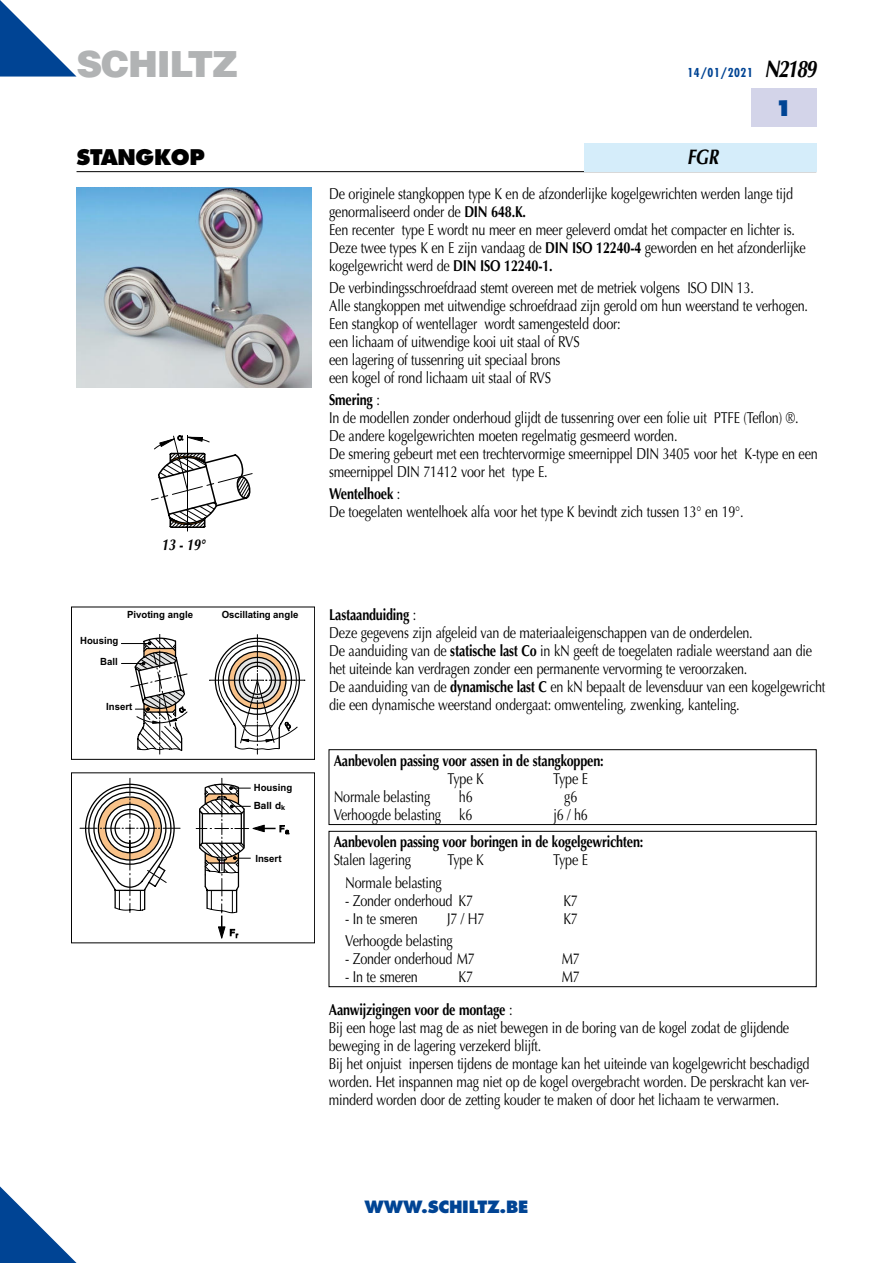
<style>
.page{position:relative;width:893px;height:1263px;background:#fff}
.page>*{position:absolute;margin:0;border:0;box-sizing:border-box;transform-origin:0 0}
.t1{font:900 36px "Helvetica";letter-spacing:-.035em;color:#b1b3b4}
.t2{font:800 21px "Futura";letter-spacing:-.015em;color:#000}
.t3{font:italic 700 21px "Optima";color:#000;scale:.8 1}
.t4{font:800 21px "Futura";color:#004494}
.t5{font:800 16.5px "Futura";letter-spacing:-.015em;color:#004494}
.t6{font:15.75px/18px "Optima";letter-spacing:-.015em;color:#000;scale:.8 1}
.t7{font:700 15.75px "Optima";letter-spacing:-.015em;color:#000;scale:.8 1}
.t8{font:italic 700 15.75px "Optima";color:#000;scale:.8 1}
.t9{font:700 condensed 12px "Futura";letter-spacing:.05em;color:#004494}
.t10{font:700 9.9px "Arial";color:#000}
.t11{font:700 9.9px "Helvetica";color:#000}
.s1{font-family:"Optima";font-style:italic;font-stretch:normal;font-size:24px;color:#000}
.s2{font-weight:700}
</style>
<div class="page">
<svg style="left:0;top:1186px;width:77px;height:77px"></svg>
<hr style="left:77px;top:171px;width:739px;height:1px;background:#000">
<div style="left:751px;top:89px;width:65px;height:38px;background:#d3d4e9"></div>
<svg style="left:0;top:0;width:77px;height:77px"></svg>
<div style="left:584px;top:143px;width:232px;height:28px;background:#d5edfa"></div>
<div style="left:71px;top:607px;width:244px;height:153px;border:1px solid #000"></div>
<hr style="left:269px;top:680px;width:36px;height:1px;background:#000">
<svg style="left:121px;top:634px;width:180px;height:120px"></svg>
<div style="left:77px;top:703px;width:55px;height:16px;background:#fff"></div>
<svg style="left:151px;top:435px;width:102px;height:97px"></svg>
<div style="left:71px;top:772px;width:244px;height:171px;border:1px solid #000"></div>
<svg style="left:80px;top:778px;width:209px;height:160px"></svg>
<div style="left:255px;top:855px;width:56px;height:55px;background:#fff"></div>
<div style="left:254px;top:780px;width:57px;height:40px;background:#fff"></div>
<div style="left:329px;top:749px;width:487px;height:76px;border:1px solid #000"></div>
<div style="left:329px;top:831px;width:487px;height:156px;border:1px solid #000"></div>
<img style="left:77px;top:187px;width:234px;height:201px">
<h1 class="t1" style="left:77px;top:40px;width:163px">SCHILTZ</h1>
<p class="t9" style="left:687px;top:65px;width:130px">14/01/2021 <span class="s1">N2189</span></p>
<h2 class="t4" style="left:775px;top:95px;width:19px">1</h2>
<h2 class="t2" style="left:77px;top:144px;width:130px">STANGKOP</h2>
<h2 class="t3" style="left:687px;top:145px;width:41px">FGR</h2>
<p class="t6" style="left:329px;top:184px;width:597px">De originele stangkoppen type K en de afzonderlijke kogelgewrichten werden lange tijd genormaliseerd onder de <span class="s2">DIN 648.K.<br></span>Een recenter type E wordt nu meer en meer geleverd omdat het compacter en lichter is.<br>Deze twee types K en E zijn vandaag de <span class="s2">DIN ISO 12240-4</span> geworden en het afzonderlijke kogelgewricht werd de <span class="s2">DIN ISO 12240-1.</span></p>
<p class="t6" style="left:329px;top:279px;width:600px">De verbindingsschroefdraad stemt overeen met de metriek volgens ISO DIN 13.<br>Alle stangkoppen met uitwendige schroefdraad zijn gerold om hun weerstand te verhogen.<br>Een stangkop of wentellager wordt samengesteld door:<br>een lichaam of uitwendige kooi uit staal of RVS<br>een lagering of tussenring uit speciaal brons<br>een kogel of rond lichaam uit staal of RVS</p>
<p class="t6" style="left:329px;top:391px;width:612px"><span class="s2">Smering</span> :<br>In de modellen zonder onderhoud glijdt de tussenring over een folie uit PTFE (Teflon) ®.<br>De andere kogelgewrichten moeten regelmatig gesmeerd worden.<br>De smering gebeurt met een trechtervormige smeernippel DIN 3405 voor het K-type en een smeernippel DIN 71412 voor het type E.</p>
<p class="t6" style="left:329px;top:485px;width:520px"><span class="s2">Wentelhoek</span> :<br>De toegelaten wentelhoek alfa voor het type K bevindt zich tussen 13° en 19°.</p>
<p class="t8" style="left:162px;top:536px;width:56px">13 - 19°</p>
<p class="t6" style="left:329px;top:606px;width:622px"><span class="s2">Lastaanduiding</span> :<br>Deze gegevens zijn afgeleid van de materiaaleigenschappen van de onderdelen.<br>De aanduiding van de <span class="s2">statische last Co</span> in kN geeft de toegelaten radiale weerstand aan die het uiteinde kan verdragen zonder een permanente vervorming te veroorzaken.<br>De aanduiding van de <span class="s2">dynamische last C</span> en kN bepaalt de levensduur van een kogelgewricht</p>
<p class="t10" style="left:222px;top:608px;width:78px">Oscillating angle</p>
<p class="t10" style="left:127px;top:608px;width:67px">Pivoting angle</p>
<p class="t10" style="left:80px;top:634px;width:40px">Housing</p>
<p class="t10" style="left:100px;top:655px;width:19px">Ball</p>
<p class="t10" style="left:106px;top:700px;width:28px">Insert</p>
<p class="t6" style="left:329px;top:696px;width:515px">die een dynamische weerstand ondergaat: omwenteling, zwenking, kanteling.</p>
<p class="t10" style="left:254px;top:781px;width:40px">Housing</p>
<p class="t11" style="left:254px;top:799px;width:33px">Ball d<sub>k</sub></p>
<p class="t10" style="left:255px;top:852px;width:28px">Insert</p>
<p class="t7" style="left:334px;top:751px;width:339px">Aanbevolen passing voor assen in de stangkoppen:</p>
<p class="t6" style="left:448px;top:770px;width:47px">Type K</p>
<p class="t6" style="left:553px;top:770px;width:45px">Type E</p>
<p class="t6" style="left:334px;top:788px;width:122px">Normale belasting</p>
<p class="t6" style="left:459px;top:788px;width:19px">h6</p>
<p class="t6" style="left:564px;top:788px;width:18px">g6</p>
<p class="t6" style="left:334px;top:806px;width:175px">Verhoogde belasting k6</p>
<p class="t6" style="left:553px;top:806px;width:45px">j6 / h6</p>
<p class="t7" style="left:334px;top:833px;width:389px">Aanbevolen passing voor boringen in de kogelgewrichten:</p>
<p class="t6" style="left:334px;top:851px;width:98px">Stalen lagering</p>
<p class="t6" style="left:448px;top:851px;width:47px">Type K</p>
<p class="t6" style="left:553px;top:851px;width:45px">Type E</p>
<p class="t6" style="left:345px;top:874px;width:122px">Normale belasting</p>
<p class="t6" style="left:345px;top:892px;width:161px">- Zonder onderhoud K7</p>
<p class="t6" style="left:563px;top:892px;width:20px">K7</p>
<p class="t6" style="left:345px;top:910px;width:93px">- In te smeren</p>
<p class="t6" style="left:447px;top:910px;width:48px">J7 / H7</p>
<p class="t6" style="left:563px;top:910px;width:20px">K7</p>
<p class="t6" style="left:345px;top:932px;width:136px">Verhoogde belasting</p>
<p class="t6" style="left:345px;top:950px;width:164px">- Zonder onderhoud M7</p>
<p class="t6" style="left:562px;top:950px;width:24px">M7</p>
<p class="t6" style="left:345px;top:968px;width:93px">- In te smeren</p>
<p class="t6" style="left:458px;top:968px;width:20px">K7</p>
<p class="t6" style="left:562px;top:968px;width:24px">M7</p>
<p class="t6" style="left:329px;top:1001px;width:602px"><span class="s2">Aanwijzigingen voor de montage</span> :<br>Bij een hoge last mag de as niet bewegen in de boring van de kogel zodat de glijdende beweging in de lagering verzekerd blijft.<br>Bij het onjuist inpersen tijdens de montage kan het uiteinde van kogelgewricht beschadigd worden. Het inspannen mag niet op de kogel overgebracht worden. De perskracht kan ver&shy;minderd worden door de zetting kouder te maken of door het lichaam te verwarmen.</p>
<p class="t5" style="left:365px;top:1197px;width:165px">WWW.SCHILTZ.BE</p>
</div>
